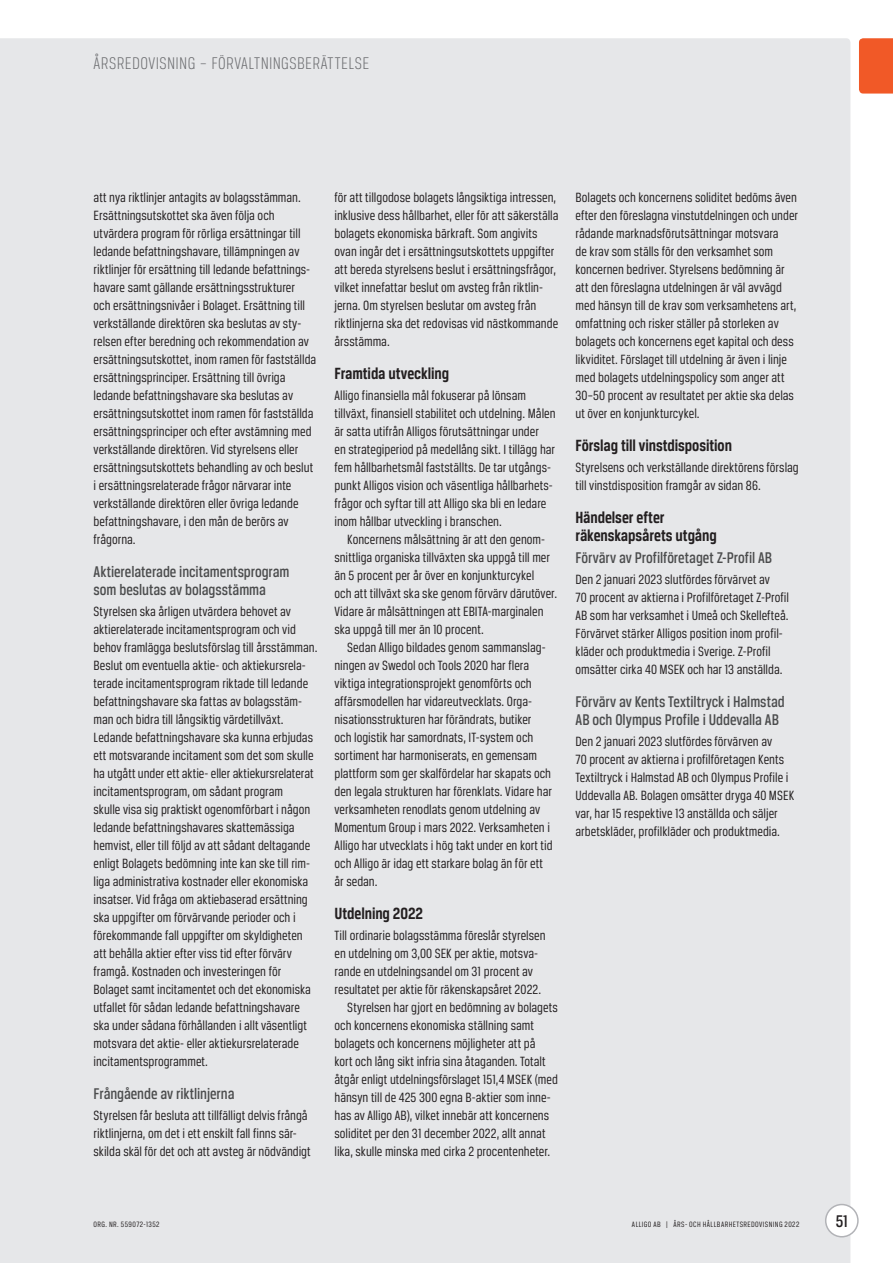
<style>
.page{position:relative;width:893px;height:1263px;background:#fff}
.page>*{position:absolute;margin:0;border:0;box-sizing:border-box;transform-origin:0 0}
.t1{font:300 18px "Breuer Condensed";letter-spacing:.02em;color:#6c6d70}
.t2{font:500 18px "Breuer Condensed";color:#231f20}
.t3{font:700 17.25px/18px "Breuer Condensed";letter-spacing:-.005em;color:#231f20}
.t4{font:500 16.5px/18px "Breuer Condensed";letter-spacing:-.005em;color:#4b4c4d}
.t5{font:14.25px/18px "Breuer Condensed";color:#231f20}
.t6{font:8.25px "Breuer Condensed";letter-spacing:.05em;color:#231f20}
</style>
<div class="page">
<div style="left:0;top:38px;width:850px;height:1225px;background:#e6e7e9"></div>
<div style="left:859px;top:38px;width:34px;height:56px;background:#f15927"></div>
<div style="left:826px;top:1204px;width:32px;height:33px;background:#fff;border-radius:50%"></div>
<div style="left:825px;top:1204px;width:34px;height:33px;border:2px solid #b2b3b7;border-radius:50%"></div>
<p class="t1" style="left:94px;top:54px;width:277px">ÅRSREDOVISNING – FÖRVALTNINGSBERÄTTELSE</p>
<p class="t5" style="left:94px;top:188px;width:224px">att nya riktlinjer antagits av bolagsstämman.<br>Ersättningsutskottet ska även följa och utvärdera program för rörliga ersättningar till ledande befattningshavare, tillämpningen av riktlinjer för ersättning till ledande befattnings&shy;havare samt gällande ersättningsstrukturer<br>och ersättningsnivåer i Bolaget. Ersättning till verkställande direktören ska beslutas av sty&shy;relsen efter beredning och rekommendation av ersättningsutskottet, inom ramen för fastställda ersättningsprinciper. Ersättning till övriga ledande befattningshavare ska beslutas av ersättningsutskottet inom ramen för fastställda ersättningsprinciper och efter avstämning med verkställande direktören. Vid styrelsens eller ersättningsutskottets behandling av och beslut i ersättningsrelaterade frågor närvarar inte verkställande direktören eller övriga ledande befattningshavare, i den mån de berörs av frågorna.</p>
<p class="t4" style="left:94px;top:562px;width:198px">Aktierelaterade incitamentsprogram som beslutas av bolagsstämma</p>
<p class="t5" style="left:94px;top:602px;width:225px">Styrelsen ska årligen utvärdera behovet av aktierelaterade incitamentsprogram och vid behov framlägga beslutsförslag till årsstämman.<br>Beslut om eventuella aktie- och aktiekursrela&shy;terade incitamentsprogram riktade till ledande befattningshavare ska fattas av bolagsstäm&shy;man och bidra till långsiktig värdetillväxt.<br>Ledande befattningshavare ska kunna erbjudas ett motsvarande incitament som det som skulle ha utgått under ett aktie- eller aktiekursrelaterat incitamentsprogram, om sådant program<br>skulle visa sig praktiskt ogenomförbart i någon ledande befattningshavares skattemässiga hemvist, eller till följd av att sådant deltagande enligt Bolagets bedömning inte kan ske till rim&shy;liga administrativa kostnader eller ekonomiska insatser. Vid fråga om aktiebaserad ersättning ska uppgifter om förvärvande perioder och i förekommande fall uppgifter om skyldigheten att behålla aktier efter viss tid efter förvärv framgå. Kostnaden och investeringen för Bolaget samt incitamentet och det ekonomiska utfallet för sådan ledande befattningshavare ska under sådana förhållanden i allt väsentligt motsvara det aktie- eller aktiekursrelaterade incitamentsprogrammet.</p>
<p class="t4" style="left:94px;top:1084px;width:142px">Frångående av riktlinjerna</p>
<p class="t5" style="left:94px;top:1106px;width:219px">Styrelsen får besluta att tillfälligt delvis frångå riktlinjerna, om det i ett enskilt fall finns sär&shy;skilda skäl för det och att avsteg är nödvändigt</p>
<p class="t5" style="left:334px;top:188px;width:225px">för att tillgodose bolagets långsiktiga intressen, inklusive dess hållbarhet, eller för att säkerställa bolagets ekonomiska bärkraft. Som angivits ovan ingår det i ersättningsutskottets uppgifter att bereda styrelsens beslut i ersättningsfrågor, vilket innefattar beslut om avsteg från riktlin&shy;jerna. Om styrelsen beslutar om avsteg från riktlinjerna ska det redovisas vid nästkommande årsstämma.</p>
<p class="t3" style="left:334px;top:364px;width:116px">Framtida utveckling</p>
<p class="t5" style="left:334px;top:386px;width:223px">Alligo finansiella mål fokuserar på lönsam tillväxt, finansiell stabilitet och utdelning. Målen är satta utifrån Alligos förutsättningar under<br>en strategiperiod på medellång sikt. I tillägg har fem hållbarhetsmål fastställts. De tar utgångs&shy;punkt Alligos vision och väsentliga hållbarhets&shy;frågor och syftar till att Alligo ska bli en ledare inom hållbar utveckling i branschen.</p>
<p class="t5" style="left:334px;top:530px;width:224px;text-indent:13px">Koncernens målsättning är att den genom&shy;snittliga organiska tillväxten ska uppgå till mer än 5 procent per år över en konjunkturcykel<br>och att tillväxt ska ske genom förvärv därutöver.<br>Vidare är målsättningen att EBITA-marginalen ska uppgå till mer än 10 procent.</p>
<p class="t5" style="left:334px;top:638px;width:220px;text-indent:13px">Sedan Alligo bildades genom sammanslag&shy;ningen av Swedol och Tools 2020 har flera viktiga integrationsprojekt genomförts och affärsmodellen har vidareutvecklats. Orga&shy;nisationsstrukturen har förändrats, butiker<br>och logistik har samordnats, IT-system och sortiment har harmoniserats, en gemensam plattform som ger skalfördelar har skapats och den legala strukturen har förenklats. Vidare har verksamheten renodlats genom utdelning av Momentum Group i mars 2022. Verksamheten i Alligo har utvecklats i hög takt under en kort tid och Alligo är idag ett starkare bolag än för ett år sedan.</p>
<p class="t3" style="left:334px;top:904px;width:90px">Utdelning 2022</p>
<p class="t5" style="left:334px;top:926px;width:213px">Till ordinarie bolagsstämma föreslår styrelsen</p>
<p class="t5" style="left:334px;top:944px;width:205px">en utdelning om 3,00 SEK per aktie, motsva-</p>
<p class="t5" style="left:334px;top:962px;width:200px">rande en utdelningsandel om 31 procent av</p>
<p class="t5" style="left:334px;top:980px;width:208px">resultatet per aktie för räkenskapsåret 2022.</p>
<p class="t5" style="left:347px;top:998px;width:212px">Styrelsen har gjort en bedömning av bolagets</p>
<p class="t5" style="left:334px;top:1016px;width:201px">och koncernens ekonomiska ställning samt</p>
<p class="t5" style="left:334px;top:1034px;width:202px">bolagets och koncernens möjligheter att på</p>
<p class="t5" style="left:334px;top:1052px;width:213px">kort och lång sikt infria sina åtaganden. Totalt</p>
<p class="t5" style="left:334px;top:1070px;width:225px">åtgår enligt utdelningsförslaget 151,4 MSEK (med</p>
<p class="t5" style="left:334px;top:1088px;width:218px">hänsyn till de 425 300 egna B-aktier som inne-</p>
<p class="t5" style="left:334px;top:1106px;width:216px">has av Alligo AB), vilket innebär att koncernens</p>
<p class="t5" style="left:334px;top:1124px;width:212px">soliditet per den 31 december 2022, allt annat</p>
<p class="t5" style="left:334px;top:1142px;width:217px">lika, skulle minska med cirka 2 procentenheter.</p>
<p class="t5" style="left:575px;top:188px;width:224px">Bolagets och koncernens soliditet bedöms även efter den föreslagna vinstutdelningen och under rådande marknadsförutsättningar motsvara<br>de krav som ställs för den verksamhet som koncernen bedriver. Styrelsens bedömning är att den föreslagna utdelningen är väl avvägd med hänsyn till de krav som verksamhetens art, omfattning och risker ställer på storleken av bolagets och koncernens eget kapital och dess likviditet. Förslaget till utdelning är även i linje med bolagets utdelningspolicy som anger att 30–50 procent av resultatet per aktie ska delas ut över en konjunkturcykel.</p>
<p class="t3" style="left:575px;top:436px;width:158px">Förslag till vinstdisposition</p>
<p class="t5" style="left:575px;top:458px;width:225px">Styrelsens och verkställande direktörens förslag till vinstdisposition framgår av sidan 86.</p>
<p class="t3" style="left:575px;top:508px;width:143px">Händelser efter räkenskapsårets utgång</p>
<p class="t4" style="left:575px;top:549px;width:198px">Förvärv av Profilföretaget Z-Profil AB</p>
<p class="t5" style="left:575px;top:570px;width:215px">Den 2 januari 2023 slutfördes förvärvet av<br>70 procent av aktierna i Profilföretaget Z-Profil AB som har verksamhet i Umeå och Skellefteå.<br>Förvärvet stärker Alligos position inom profil&shy;kläder och produktmedia i Sverige. Z-Profil omsätter cirka 40 MSEK och har 13 anställda.</p>
<p class="t4" style="left:575px;top:693px;width:211px">Förvärv av Kents Textiltryck i Halmstad<br>AB och Olympus Profile i Uddevalla AB</p>
<p class="t5" style="left:575px;top:732px;width:220px">Den 2 januari 2023 slutfördes förvärven av<br>70 procent av aktierna i profilföretagen Kents Textiltryck i Halmstad AB och Olympus Profile i Uddevalla AB. Bolagen omsätter dryga 40 MSEK var, har 15 respektive 13 anställda och säljer arbetskläder, profilkläder och produktmedia.</p>
<p class="t6" style="left:94px;top:1219px;width:67px">ORG. NR. 559072-1352</p>
<p class="t6" style="left:632px;top:1219px;width:169px">ALLIGO AB | ÅRS- OCH HÅLLBARHETSREDOVISNING 2022</p>
<p class="t2" style="left:836px;top:1211px;width:14px">51</p>
</div>
